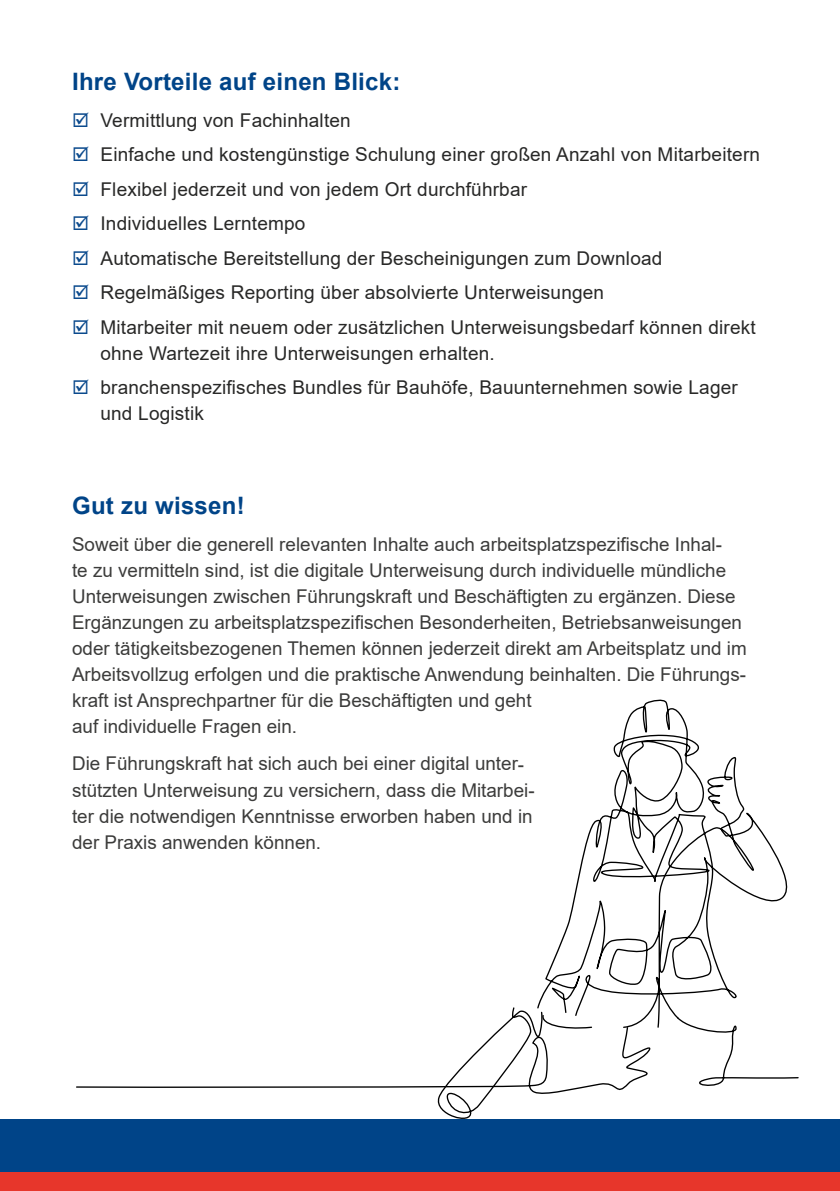
<style>
.page{position:relative;width:840px;height:1191px;background:#fff}
.page>*{position:absolute;margin:0;border:0;box-sizing:border-box;transform-origin:0 0}
.t1{font:700 24px "Arial";letter-spacing:.01em;color:#048}
.t2{font:19px/26px "Arial";color:#3c3c3b}
.t3{font:19px/26px "Arial";letter-spacing:.01em;color:#282827}
.s1{color:#0b4a8d}
</style>
<div class="page">
<svg style="left:695px;top:1028px;width:104px;height:58px"></svg>
<svg style="left:76px;top:1028px;width:575px;height:63px"></svg>
<svg style="left:431px;top:1007px;width:161px;height:112px"></svg>
<svg style="left:536px;top:699px;width:252px;height:329px"></svg>
<div style="left:0;top:1119px;width:839px;height:53px;background:#048"></div>
<div style="left:0;top:1172px;width:839px;height:19px;background:#e7362b"></div>
<p class="t1" style="left:72px;top:64px;width:329px">Ihre Vorteile auf einen Blick:</p>
<p class="t3" style="left:72px;top:107px;width:280px"><span class="s1">☑</span> Vermittlung von Fachinhalten</p>
<p class="t3" style="left:72px;top:142px;width:689px"><span class="s1">☑</span> Einfache und kostengünstige Schulung einer großen Anzahl von Mitarbeitern</p>
<p class="t3" style="left:72px;top:176px;width:456px"><span class="s1">☑</span> Flexibel jederzeit und von jedem Ort durchführbar</p>
<p class="t3" style="left:72px;top:211px;width:235px"><span class="s1">☑</span> Individuelles Lerntempo</p>
<p class="t3" style="left:72px;top:245px;width:591px"><span class="s1">☑</span> Automatische Bereitstellung der Bescheinigungen zum Download</p>
<p class="t3" style="left:72px;top:280px;width:533px"><span class="s1">☑</span> Regelmäßiges Reporting über absolvierte Unterweisungen</p>
<p class="t3" style="left:100px;top:314px;width:656px;text-indent:-28px"><span class="s1">☑</span> Mitarbeiter mit neuem oder zusätzlichen Unterweisungsbedarf können direkt ohne Wartezeit ihre Unterweisungen erhalten.</p>
<p class="t3" style="left:100px;top:375px;width:638px;text-indent:-28px"><span class="s1">☑</span> branchenspezifisches Bundles für Bauhöfe, Bauunternehmen sowie Lager und Logistik</p>
<p class="t1" style="left:72px;top:488px;width:174px">Gut zu wissen!</p>
<p class="t2" style="left:72px;top:531px;width:675px">Soweit über die generell relevanten Inhalte auch arbeitsplatzspezifische Inhal-<br>te zu vermitteln sind, ist die digitale Unterweisung durch individuelle mündliche Unterweisungen zwischen Führungskraft und Beschäftigten zu ergänzen. Diese Ergänzungen zu arbeitsplatzspezifischen Besonderheiten, Betriebsanweisungen oder tätigkeitsbezogenen Themen können jederzeit direkt am Arbeitsplatz und im Arbeitsvollzug erfolgen und die praktische Anwendung beinhalten. Die Führungs&shy;kraft ist Ansprechpartner für die Beschäftigten und geht<br>auf individuelle Fragen ein.</p>
<p class="t2" style="left:72px;top:750px;width:464px">Die Führungskraft hat sich auch bei einer digital unter&shy;stützten Unterweisung zu versichern, dass die Mitarbei&shy;ter die notwendigen Kenntnisse erworben haben und in der Praxis anwenden können.</p>
</div>
